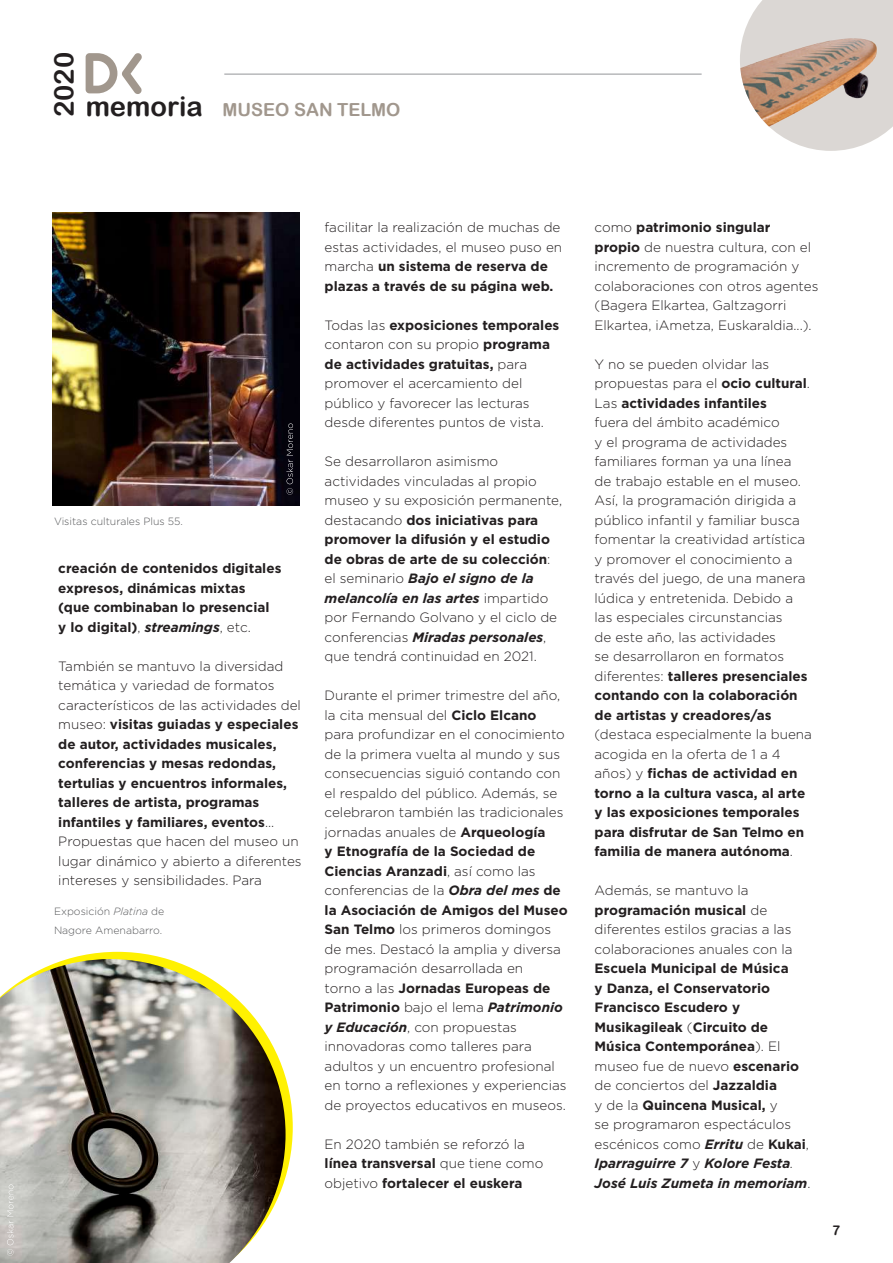
<style>
.page{position:relative;width:893px;height:1263px;background:#fff}
.page>*{position:absolute;margin:0;border:0;box-sizing:border-box;transform-origin:0 0}
.t1{font:27.45px "Arial Rounded MT Bold";color:#231f20}
.t2{font:18px "Arial Rounded MT Bold";color:#a1978d}
.t3{font:300 13.5px/19.5px "Gotham";color:#231f20}
.t4{font:700 13.5px/19.5px "Gotham";color:#231f20}
.t5{font:13.5px "Arial Rounded MT Bold";color:#231f20}
.t6{font:300 10.5px/19.5px "Gotham";color:#57585a}
.s1{font-size:27.45px;color:#231f20}
.s2{font-weight:300}
.s3{font-style:italic}
.s4{font-weight:700}
.s5{font-weight:700;font-style:italic}
.s6{font-weight:300;font-style:italic}
</style>
<div class="page">
<svg style="left:745px;top:0;width:148px;height:151px"></svg>
<img style="left:740px;top:29px;width:146px;height:99px">
<svg style="left:86px;top:53px;width:56px;height:41px"></svg>
<hr style="left:224px;top:74px;width:478px;height:1px;background:#939598">
<svg style="left:68px;top:952px;width:225px;height:224px"></svg>
<img style="left:0;top:959px;width:286px;height:304px">
<img style="left:53px;top:213px;width:246px;height:292px">
<svg style="left:286px;top:423px;width:7px;height:72px"></svg>
<svg style="left:7px;top:1184px;width:7px;height:71px"></svg>
<h1 class="t1" style="left:48px;top:117px;width:67px;rotate:-90deg">2020</h1>
<h2 class="t2" style="left:86px;top:99px;width:316px"><span class="s1">memoria</span> MUSEO SAN TELMO</h2>
<p class="t6" style="left:54px;top:511px;width:131px">Visitas culturales Plus 55.</p>
<p class="t4" style="left:58px;top:559px;width:225px">creación de contenidos digitales expresos, dinámicas mixtas<br>(que combinaban lo presencial<br>y lo digital)<span class="s2">,</span> <span class="s3">streamings</span><span class="s2">, etc.</span></p>
<p class="t3" style="left:58px;top:656px;width:245px">También se mantuvo la diversidad temática y variedad de formatos característicos de las actividades del museo: <span class="s4">visitas guiadas y especiales de autor, actividades musicales, conferencias y mesas redondas, tertulias y encuentros informales, talleres de artista, programas infantiles y familiares, eventos</span>...<br>Propuestas que hacen del museo un lugar dinámico y abierto a diferentes intereses y sensibilidades. Para</p>
<p class="t6" style="left:54px;top:901px;width:112px">Exposición <span class="s3">Platina</span> de<br>Nagore Amenabarro.</p>
<p class="t3" style="left:325px;top:217px;width:239px">facilitar la realización de muchas de estas actividades, el museo puso en marcha <span class="s4">un sistema de reserva de plazas a través de su página web.</span></p>
<p class="t3" style="left:325px;top:315px;width:236px">Todas las <span class="s4">exposiciones temporales </span>contaron con su propio <span class="s4">programa de actividades gratuitas,</span> para promover el acercamiento del público y favorecer las lecturas desde diferentes puntos de vista.</p>
<p class="t3" style="left:325px;top:451px;width:239px">Se desarrollaron asimismo actividades vinculadas al propio museo y su exposición permanente, destacando <span class="s4">dos iniciativas para promover la difusión y el estudio de obras de arte de su colección</span>: el seminario <span class="s5">Bajo el signo de la melancolía en las artes</span> impartido por Fernando Golvano y el ciclo de conferencias <span class="s5">Miradas personales</span>, que tendrá continuidad en 2021.</p>
<p class="t3" style="left:325px;top:685px;width:245px">Durante el primer trimestre del año, la cita mensual del <span class="s4">Ciclo Elcano </span>para profundizar en el conocimiento de la primera vuelta al mundo y sus consecuencias siguió contando con el respaldo del público. Además, se celebraron también las tradicionales jornadas anuales de <span class="s4">Arqueología<br>y Etnografía de la Sociedad de Ciencias Aranzadi</span>, así como las conferencias de la <span class="s5">Obra del mes</span> <span class="s4">de la Asociación de Amigos del Museo San Telmo</span> los primeros domingos de mes. Destacó la amplia y diversa programación desarrollada en<br>torno a las <span class="s4">Jornadas Europeas de Patrimonio</span> bajo el lema <span class="s5">Patrimonio y Educación</span>, con propuestas innovadoras como talleres para adultos y un encuentro profesional en torno a reflexiones y experiencias de proyectos educativos en museos.</p>
<p class="t3" style="left:325px;top:1134px;width:220px">En 2020 también se reforzó la <span class="s4">línea transversal</span> que tiene como objetivo <span class="s4">fortalecer el euskera</span></p>
<p class="t3" style="left:595px;top:217px;width:225px">como <span class="s4">patrimonio singular propio</span> de nuestra cultura, con el incremento de programación y colaboraciones con otros agentes (Bagera Elkartea, Galtzagorri<br>Elkartea, iAmetza, Euskaraldia...).</p>
<p class="t3" style="left:595px;top:354px;width:217px">Y no se pueden olvidar las propuestas para el <span class="s4">ocio cultural</span>.<br>Las <span class="s4">actividades infantiles<br></span>fuera del ámbito académico<br>y el programa de actividades familiares forman ya una línea de trabajo estable en el museo.<br>Así, la programación dirigida a público infantil y familiar busca fomentar la creatividad artística y promover el conocimiento a través del juego, de una manera lúdica y entretenida. Debido a las especiales circunstancias<br>de este año, las actividades<br>se desarrollaron en formatos diferentes: <span class="s4">talleres presenciales contando con la colaboración de artistas y creadores/as</span></p>
<p class="t4" style="left:595px;top:724px;width:219px"><span class="s2">(destaca especialmente la buena acogida en la oferta de 1 a 4 años) y</span> fichas de actividad en torno a la cultura vasca, al arte y las exposiciones temporales para disfrutar de San Telmo en familia de manera autónoma<span class="s2">.</span></p>
<p class="t3" style="left:595px;top:880px;width:199px">Además, se mantuvo la <span class="s4">programación musical</span> de diferentes estilos gracias a las colaboraciones anuales con la</p>
<p class="t4" style="left:595px;top:958px;width:217px">Escuela Municipal de Música<br>y Danza, el Conservatorio<br>Francisco Escudero y<br>Musikagileak <span class="s2">(</span>Circuito de<br>Música Contemporánea<span class="s2">). El museo fue de nuevo</span> escenario <span class="s2">de conciertos del</span> Jazzaldia<br><span class="s2">y de la</span> Quincena Musical, <span class="s2">y<br>se programaron espectáculos escénicos como</span> <span class="s3">Erritu</span> <span class="s2">de</span> Kukai<span class="s2">,<br></span><span class="s3">Iparraguirre 7</span> <span class="s2">y</span> <span class="s3">Kolore Festa</span><span class="s6">.<br></span><span class="s3">José Luis Zumeta in memoriam</span><span class="s2">.</span></p>
<p class="t5" style="left:832px;top:1222px;width:10px">7</p>
</div>
